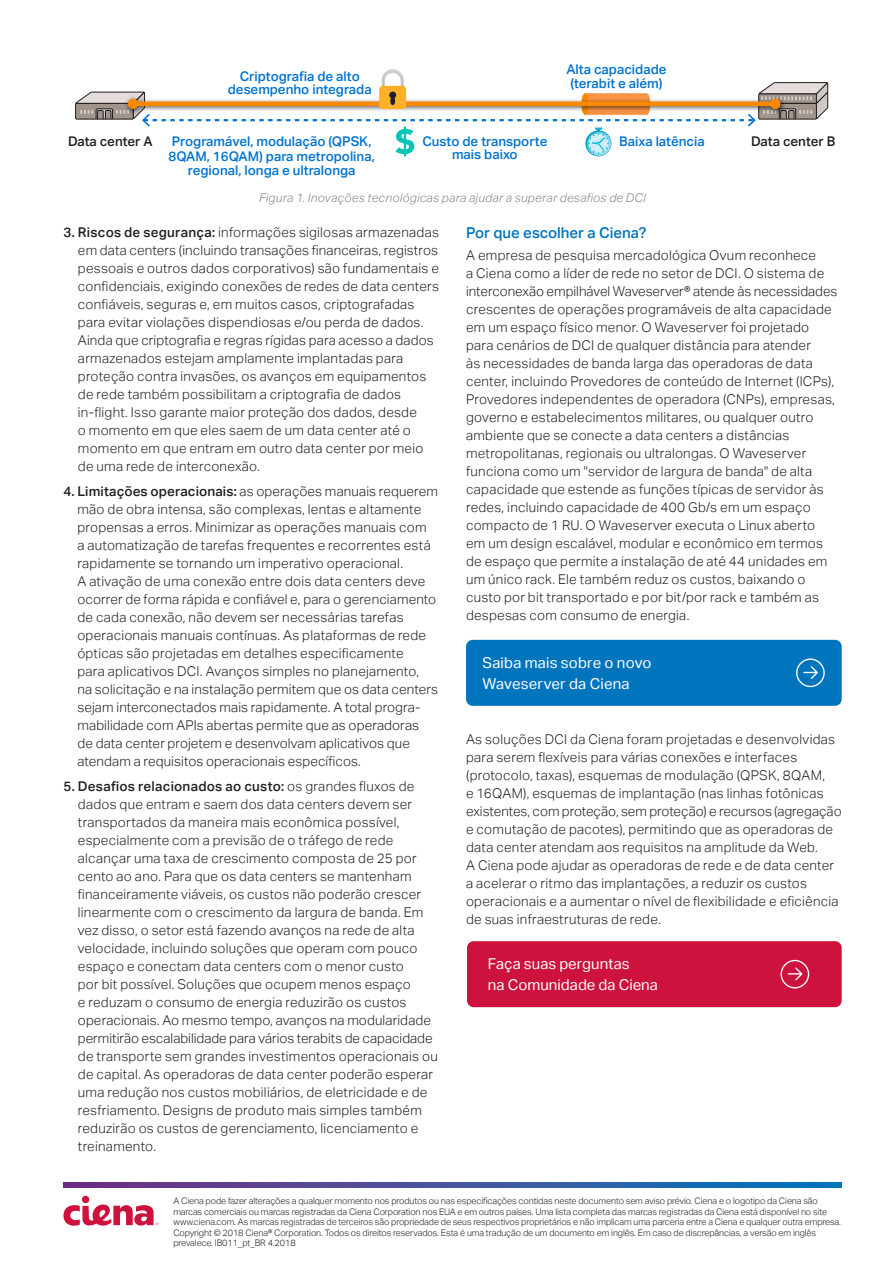
<style>
.page{position:relative;width:893px;height:1263px;background:#fff}
.page>*{position:absolute;margin:0;border:0;box-sizing:border-box;transform-origin:0 0}
.Body_Copy{font:15px/21px "Aktiv Grotesk";letter-spacing:.005em;color:#fff}
.Headline_for_body_co{font:500 15px "Aktiv Grotesk";color:#0075be}
.Body_Copy-2{font:300 13.5px/18px "Aktiv Grotesk";letter-spacing:.02em;color:#231f20}
.Body_Copy_BULLET__ex{font:300 13.5px/18px "Aktiv Grotesk";letter-spacing:.015em;color:#231f20}
.t1{font:500 13.35px/14.9px "Aktiv Grotesk";color:#0073ce;text-align:center}
.t2{font:500 13.35px "Aktiv Grotesk";color:#231f20}
.Figure_Caption{font:italic 300 12px "Aktiv Grotesk";letter-spacing:.02em;color:#808790}
._3_Column_List_Copy{font:300 9px/10.5px "Aktiv Grotesk";letter-spacing:-.01em;color:#231f20}
.s1{font-weight:500}
</style>
<div class="page">
<svg style="left:63px;top:1183px;width:779px;height:4px;background:#3f539d"></svg>
<div style="left:82px;top:1196px;width:7px;height:7px;background:#cd123d;border-radius:50%"></div>
<svg style="left:63px;top:1204px;width:95px;height:22px"></svg>
<div style="left:467px;top:941px;width:375px;height:66px;background:#cd123d;border-radius:7px"></div>
<svg style="left:780px;top:960px;width:29px;height:28px"></svg>
<div style="left:466px;top:640px;width:376px;height:66px;background:#0075be;border-radius:7px"></div>
<svg style="left:796px;top:658px;width:29px;height:29px"></svg>
<svg style="left:75px;top:69px;width:753px;height:87px"></svg>
<p class="t1" style="left:228px;top:70px;width:146px;line-height:13.4px">Criptografia de alto desempenho integrada</p>
<p class="t1" style="left:566px;top:61px;width:102px;text-align:left">Alta capacidade (terabit e além)</p>
<p class="t2" style="left:68px;top:134px;width:86px">Data center A</p>
<p class="t1" style="left:169px;top:134px;width:208px">Programável, modulação (QPSK,<br>8QAM, 16QAM) para metropolina, regional, longa e ultralonga</p>
<p class="t1" style="left:422px;top:134px;width:127px">Custo de transporte</p>
<p class="t1" style="left:619px;top:134px;width:87px">Baixa latência</p>
<p class="t1" style="left:452px;top:147px;width:67px">mais baixo</p>
<p class="Figure_Caption" style="left:259px;top:191px;width:388px">Figura 1. Inovações tecnológicas para ajudar a superar desafios de DCI</p>
<p class="t2" style="left:751px;top:134px;width:86px">Data center B</p>
<p class="Body_Copy_BULLET__ex" style="left:78px;top:224px;width:363px;text-indent:-14px"><span class="s1">3. Riscos de segurança:</span> informações sigilosas armazenadas em data centers (incluindo transações financeiras, registros pessoais e outros dados corporativos) são fundamentais e confidenciais, exigindo conexões de redes de data centers confiáveis, seguras e, em muitos casos, criptografadas para evitar violações dispendiosas e/ou perda de dados.<br>Ainda que criptografia e regras rígidas para acesso a dados armazenados estejam amplamente implantadas para proteção contra invasões, os avanços em equipamentos de rede também possibilitam a criptografia de dados in-flight. Isso garante maior proteção dos dados, desde<br>o momento em que eles saem de um data center até o momento em que entram em outro data center por meio de uma rede de interconexão.</p>
<p class="Body_Copy_BULLET__ex" style="left:77px;top:482px;width:362px;text-indent:-14px"><span class="s1">4. Limitações operacionais:</span> as operações manuais requerem mão de obra intensa, são complexas, lentas e altamente propensas a erros. Minimizar as operações manuais com<br>a automatização de tarefas frequentes e recorrentes está rapidamente se tornando um imperativo operacional.<br>A ativação de uma conexão entre dois data centers deve ocorrer de forma rápida e confiável e, para o gerenciamento de cada conexão, não devem ser necessárias tarefas operacionais manuais contínuas. As plataformas de rede ópticas são projetadas em detalhes especificamente<br>para aplicativos DCI. Avanços simples no planejamento,<br>na solicitação e na instalação permitem que os data centers sejam interconectados mais rapidamente. A total progra&shy;mabilidade com APIs abertas permite que as operadoras de data center projetem e desenvolvam aplicativos que atendam a requisitos operacionais específicos.</p>
<p class="Body_Copy-2" style="left:78px;top:777px;width:361px;text-indent:-14px"><span class="s1">5. Desafios relacionados ao custo:</span> os grandes fluxos de dados que entram e saem dos data centers devem ser transportados da maneira mais econômica possível, especialmente com a previsão de o tráfego de rede alcançar uma taxa de crescimento composta de 25 por cento ao ano. Para que os data centers se mantenham financeiramente viáveis, os custos não poderão crescer linearmente com o crescimento da largura de banda. Em vez disso, o setor está fazendo avanços na rede de alta velocidade, incluindo soluções que operam com pouco espaço e conectam data centers com o menor custo<br>por bit possível. Soluções que ocupem menos espaço<br>e reduzam o consumo de energia reduzirão os custos operacionais. Ao mesmo tempo, avanços na modularidade permitirão escalabilidade para vários terabits de capacidade de transporte sem grandes investimentos operacionais ou de capital. As operadoras de data center poderão esperar uma redução nos custos mobiliários, de eletricidade e de resfriamento. Designs de produto mais simples também reduzirão os custos de gerenciamento, licenciamento e treinamento.</p>
<p class="Headline_for_body_co" style="left:466px;top:224px;width:182px">Por que escolher a Ciena?</p>
<p class="Body_Copy-2" style="left:466px;top:246px;width:373px">A empresa de pesquisa mercadológica Ovum reconhece<br>a Ciena como a líder de rede no setor de DCI. O sistema de interconexão empilhável Waveserver® atende às necessidades crescentes de operações programáveis de alta capacidade em um espaço físico menor. O Waveserver foi projetado para cenários de DCI de qualquer distância para atender<br>às necessidades de banda larga das operadoras de data center, incluindo Provedores de conteúdo de Internet (ICPs), Provedores independentes de operadora (CNPs), empresas, governo e estabelecimentos militares, ou qualquer outro ambiente que se conecte a data centers a distâncias metropolitanas, regionais ou ultralongas. O Waveserver funciona como um "servidor de largura de banda" de alta capacidade que estende as funções típicas de servidor às redes, incluindo capacidade de 400 Gb/s em um espaço compacto de 1 RU. O Waveserver executa o Linux aberto em um design escalável, modular e econômico em termos de espaço que permite a instalação de até 44 unidades em um único rack. Ele também reduz os custos, baixando o custo por bit transportado e por bit/por rack e também as despesas com consumo de energia.</p>
<p class="Body_Copy" style="left:482px;top:652px;width:171px">Saiba mais sobre o novo<br>Waveserver da Ciena</p>
<p class="Body_Copy-2" style="left:466px;top:731px;width:377px">As soluções DCI da Ciena foram projetadas e desenvolvidas para serem flexíveis para várias conexões e interfaces (protocolo, taxas), esquemas de modulação (QPSK, 8QAM,<br>e 16QAM), esquemas de implantação (nas linhas fotônicas existentes, com proteção, sem proteção) e recursos (agregação e comutação de pacotes), permitindo que as operadoras de data center atendam aos requisitos na amplitude da Web.<br>A Ciena pode ajudar as operadoras de rede e de data center a acelerar o ritmo das implantações, a reduzir os custos operacionais e a aumentar o nível de flexibilidade e eficiência de suas infraestruturas de rede.</p>
<p class="Body_Copy" style="left:488px;top:953px;width:172px">Faça suas perguntas<br>na Comunidade da Ciena</p>
<p class="_3_Column_List_Copy" style="left:173px;top:1196px;width:669px">A Ciena pode fazer alterações a qualquer momento nos produtos ou nas especificações contidas neste documento sem aviso prévio. Ciena e o logotipo da Ciena são marcas comerciais ou marcas registradas da Ciena Corporation nos EUA e em outros países. Uma lista completa das marcas registradas da Ciena está disponível no site www.ciena.com. As marcas registradas de terceiros são propriedade de seus respectivos proprietários e não implicam uma parceria entre a Ciena e qualquer outra empresa.<br>Copyright © 2018 Ciena® Corporation. Todos os direitos reservados. Esta é uma tradução de um documento em inglês. Em caso de discrepâncias, a versão em inglês prevalece. IB011_pt_BR 4.2018</p>
</div>
